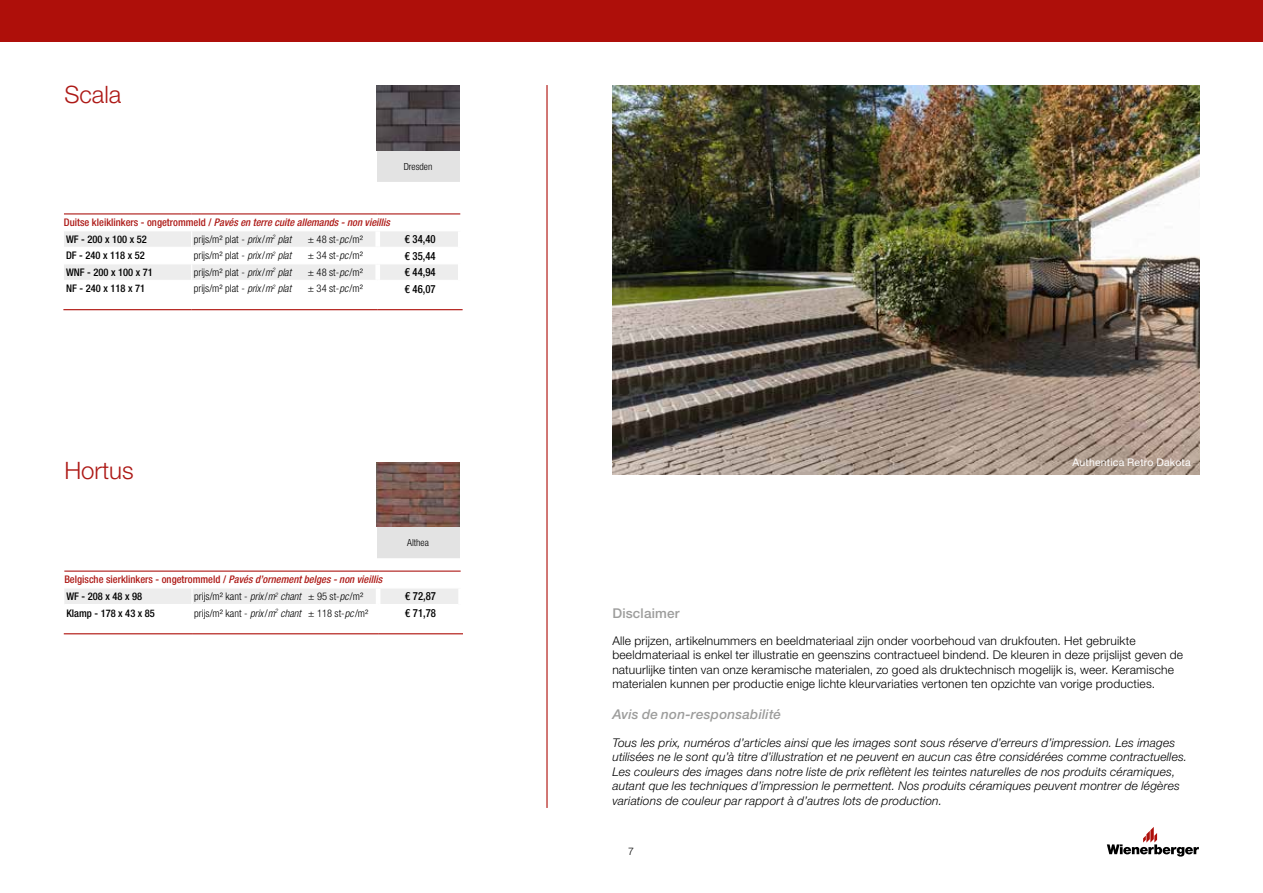
<style>
.page{position:relative;width:1263px;height:893px;background:#fff}
.page>*{position:absolute;margin:0;border:0;box-sizing:border-box;transform-origin:0 0}
.t1{font:300 24px "Helvetica Neue LT Std";color:#ad1916}
.t2{font:italic 500 13.5px "Helvetica Neue LT Std";letter-spacing:.015em;color:#9d9d9c}
.t3{font:500 13.5px "Helvetica Neue LT Std";letter-spacing:.01em;color:#9d9d9c}
.t4{font:italic 300 12px/14.5px "Helvetica Neue LT Std";letter-spacing:.015em;color:#000}
.t5{font:300 12px/14.5px "Helvetica Neue LT Std";letter-spacing:.015em;color:#000}
.t6{font:500 condensed 11.25px "Helvetica Neue LT Std";color:#000;scale:.95 1}
.t7{font:300 condensed 10.5px "Helvetica Neue LT Std";color:#000}
.t8{font:italic 500 condensed 10.5px/16.6px "Helvetica Neue LT Std";color:#ad1916}
.t9{font:500 condensed 10.5px/16.6px "Helvetica Neue LT Std";color:#ad1916}
.t10{font:500 condensed 10.5px "Helvetica Neue LT Std";color:#000}
.t11{font:10.5px "Helvetica Neue LT Std";letter-spacing:.015em;color:#fff}
.t12{font:300 10.5px "Helvetica Neue LT Std";color:#000}
.t13{font:300 condensed 9.75px "Helvetica Neue LT Std";color:#000}
.s1{font-style:normal}
.s2{font-style:normal;color:#000}
.s3{font-style:italic}
.s4{color:#000}
</style>
<div class="page">
<svg style="left:1107px;top:827px;width:92px;height:30px"></svg>
<div style="left:0;top:0;width:1263px;height:42px;background:#ae0f0a"></div>
<svg style="left:376px;top:86px;width:84px;height:96px;background:#d8d8d8"></svg>
<img style="left:377px;top:86px;width:82px;height:64px">
<svg style="left:64px;top:213px;width:397px;height:67px"></svg>
<hr style="left:63px;top:309px;width:129px;height:1px;background:#ae0f0a">
<hr style="left:192px;top:309px;width:186px;height:1px;background:#ae0f0a">
<hr style="left:378px;top:309px;width:85px;height:1px;background:#ae0f0a">
<svg style="left:64px;top:462px;width:397px;height:142px"></svg>
<hr style="left:64px;top:633px;width:128px;height:1px;background:#ae0f0a">
<hr style="left:192px;top:633px;width:186px;height:1px;background:#ae0f0a">
<hr style="left:378px;top:633px;width:85px;height:1px;background:#ae0f0a">
<hr style="left:546px;top:85px;width:2px;height:723px;background:#ae0f0a">
<img style="left:613px;top:85px;width:586px;height:389px">
<h1 class="t1" style="left:64px;top:80px;width:58px">Scala</h1>
<p class="t13" style="left:404px;top:161px;width:30px">Dresden</p>
<p class="t8" style="left:64px;top:214px;width:328px"><span class="s1">Duitse kleiklinkers - ongetrommeld /</span> Pavés en terre cuite allemands - non vieillis<br><span class="s2">WF - 200 x 100 x 52</span></p>
<p class="t7" style="left:194px;top:233px;width:99px">prijs/m² plat - <span class="s3">prix</span>/<span class="s3">m</span><sup>2</sup> <span class="s3">plat</span></p>
<p class="t7" style="left:308px;top:233px;width:57px">± 48 st-<span class="s3">pc</span> /m²</p>
<p class="t6" style="left:405px;top:232px;width:34px">€ 34,40</p>
<p class="t10" style="left:66px;top:249px;width:80px">DF - 240 x 118 x 52</p>
<p class="t7" style="left:194px;top:250px;width:99px">prijs/m² plat - <span class="s3">prix</span>/<span class="s3">m</span><sup>2</sup> <span class="s3">plat</span></p>
<p class="t7" style="left:308px;top:250px;width:57px">± 34 st-<span class="s3">pc</span> /m²</p>
<p class="t6" style="left:405px;top:249px;width:34px">€ 35,44</p>
<p class="t10" style="left:66px;top:266px;width:88px">WNF - 200 x 100 x 71</p>
<p class="t7" style="left:194px;top:266px;width:99px">prijs/m² plat - <span class="s3">prix</span>/<span class="s3">m</span><sup>2</sup> <span class="s3">plat</span></p>
<p class="t7" style="left:308px;top:266px;width:57px">± 48 st-<span class="s3">pc</span> /m²</p>
<p class="t6" style="left:405px;top:265px;width:34px">€ 44,94</p>
<p class="t10" style="left:66px;top:282px;width:80px">NF - 240 x 118 x 71</p>
<p class="t7" style="left:194px;top:283px;width:99px">prijs/m² plat - <span class="s3">prix</span>/<span class="s3">m</span><sup>2</sup> <span class="s3">plat</span></p>
<p class="t7" style="left:308px;top:283px;width:57px">± 34 st-<span class="s3">pc</span> /m²</p>
<p class="t6" style="left:405px;top:282px;width:34px">€ 46,07</p>
<h1 class="t1" style="left:64px;top:456px;width:71px">Hortus</h1>
<p class="t13" style="left:407px;top:537px;width:23px">Althea</p>
<p class="t9" style="left:64px;top:571px;width:319px">Belgische sierklinkers - ongetrommeld / <span class="s3">Pavés d’ornement belges - non vieillis<br></span><span class="s4">WF - 208 x 48 x 98</span></p>
<p class="t7" style="left:194px;top:590px;width:171px">prijs/m² kant - <span class="s3">prix</span>/<span class="s3">m</span><sup>2</sup> <span class="s3">chant</span> ± 95 st-<span class="s3">pc</span> /m²</p>
<p class="t6" style="left:405px;top:590px;width:34px">€ 72,87</p>
<p class="t11" style="left:1072px;top:456px;width:120px">Authentica Retro Dakota</p>
<p class="t10" style="left:66px;top:606px;width:90px">Klamp - 178 x 43 x 85</p>
<p class="t7" style="left:194px;top:607px;width:176px">prijs/m² kant - <span class="s3">prix</span>/<span class="s3">m</span><sup>2</sup> <span class="s3">chant</span> ± 118 st-<span class="s3">pc</span> /m²</p>
<p class="t6" style="left:405px;top:606px;width:34px">€ 71,78</p>
<p class="t3" style="left:612px;top:605px;width:69px">Disclaimer</p>
<p class="t5" style="left:612px;top:633px;width:572px">Alle prijzen, artikelnummers en beeldmateriaal zijn onder voorbehoud van drukfouten. Het gebruikte beeldmateriaal is enkel ter illustratie en geenszins contractueel bindend. De kleuren in deze prijslijst geven de natuurlijke tinten van onze keramische materialen, zo goed als druktechnisch mogelijk is, weer. Keramische materialen kunnen per productie enige lichte kleurvariaties vertonen ten opzichte van vorige producties.</p>
<p class="t2" style="left:612px;top:706px;width:170px">Avis de non-responsabilité</p>
<p class="t4" style="left:612px;top:735px;width:576px">Tous les prix, numéros d’articles ainsi que les images sont sous réserve d’erreurs d’impression. Les images utilisées ne le sont qu’à titre d’illustration et ne peuvent en aucun cas être considérées comme contractuelles.<br>Les couleurs des images dans notre liste de prix reflètent les teintes naturelles de nos produits céramiques, autant que les techniques d’impression le permettent. Nos produits céramiques peuvent montrer de légères variations de couleur par rapport à d’autres lots de production.</p>
<p class="t12" style="left:628px;top:845px;width:7px">7</p>
</div>
